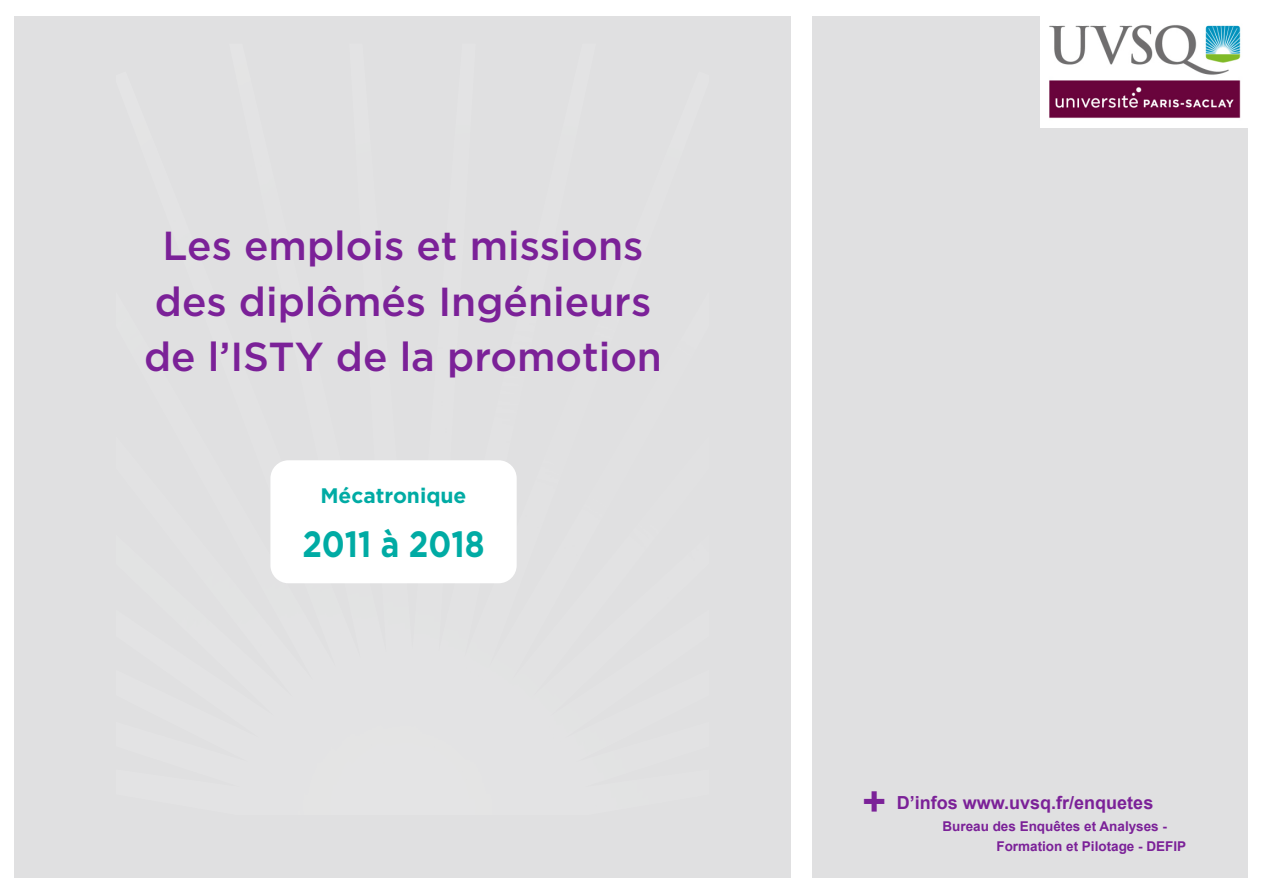
<style>
.page{position:relative;width:1263px;height:893px;background:#fff}
.page>*{position:absolute;margin:0;border:0;box-sizing:border-box;transform-origin:0 0}
.t1{font:500 40.5px "Gotham";color:#7b2198}
.t2{font:700 40.5px "Arial";color:#7b2198}
.t3{font:700 36.6px "Gotham";color:#00aba4;scale:.86 1}
.t4{font:700 21px "Gotham";color:#00aba4}
.t5{font:700 18px "Arial";color:#7b2198}
.t6{font:700 13.5px "Arial";color:#7b2198}
</style>
<div class="page">
<div style="left:15px;top:16px;width:776px;height:861px;background:#e0e0e1"></div>
<div style="left:812px;top:16px;width:436px;height:861px;background:#e0e0e1"></div>
<img style="left:1041px;top:16px;width:207px;height:112px">
<div style="left:270px;top:460px;width:247px;height:123px;background:#fff;border-radius:18px"></div>
<p class="t1" style="left:163px;top:219px;width:482px">Les emplois et missions</p>
<p class="t1" style="left:155px;top:275px;width:498px">des diplômés Ingénieurs</p>
<p class="t1" style="left:144px;top:330px;width:519px">de l’ISTY de la promotion</p>
<p class="t4" style="left:320px;top:482px;width:148px">Mécatronique</p>
<p class="t3" style="left:302px;top:520px;width:213px">2011 à 2018</p>
<p class="t2" style="left:862px;top:773px;width:25px">+</p>
<p class="t5" style="left:897px;top:790px;width:258px">D’infos www.uvsq.fr/enquetes</p>
<p class="t6" style="left:942px;top:817px;width:226px">Bureau des Enquêtes et Analyses -</p>
<p class="t6" style="left:996px;top:836px;width:191px">Formation et Pilotage - DEFIP</p>
</div>
